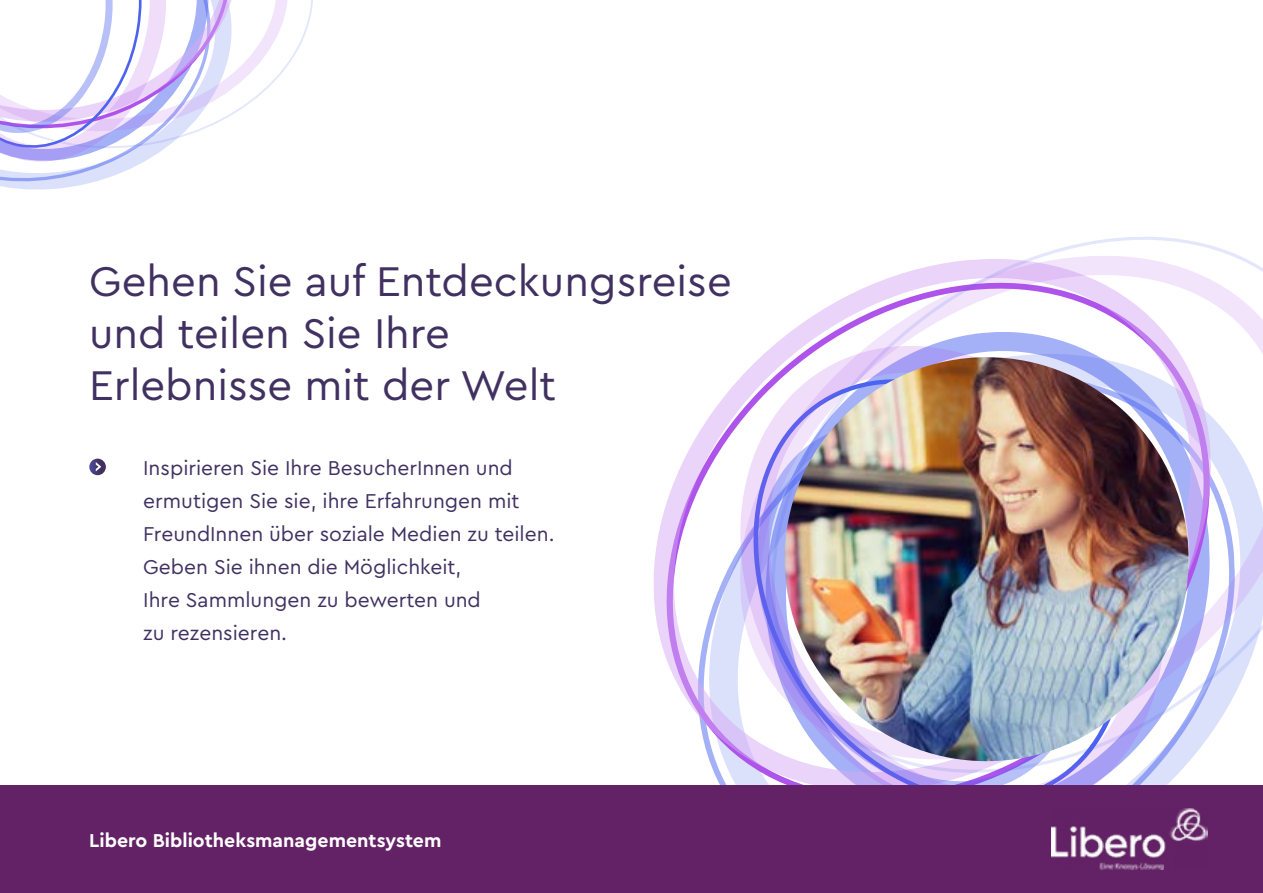
<style>
.page{position:relative;width:1263px;height:893px;background:#fff}
.page>*{position:absolute;margin:0;border:0;box-sizing:border-box;transform-origin:0 0}
.t1{font:43.5px/52.2px "Cera Pro";color:#403161}
.t2{font:21px/33px "Cera Pro";color:#403161}
.t3{font:700 19.5px "Cera Pro";color:#fff}
</style>
<div class="page">
<svg style="left:642px;top:406px;width:580px;height:380px"></svg>
<svg style="left:784px;top:237px;width:479px;height:543px"></svg>
<svg style="left:717px;top:385px;width:17px;height:401px"></svg>
<svg style="left:734px;top:337px;width:436px;height:449px"></svg>
<img style="left:784px;top:357px;width:404px;height:404px;border-radius:202px">
<div style="left:0;top:786px;width:1263px;height:107px;background:#642266"></div>
<img style="left:1052px;top:809px;width:156px;height:60px">
<svg style="left:0;top:0;width:302px;height:190px"></svg>
<svg style="left:89px;top:459px;width:17px;height:16px"></svg>
<svg style="left:96px;top:462px;width:5px;height:9px"></svg>
<h1 class="t1" style="left:89px;top:253px;width:644px">Gehen Sie auf Entdeckungsreise und teilen Sie Ihre<br>Erlebnisse mit der Welt</h1>
<p class="t2" style="left:143px;top:451px;width:413px">Inspirieren Sie Ihre BesucherInnen und ermutigen Sie sie, ihre Erfahrungen mit FreundInnen über soziale Medien zu teilen.<br>Geben Sie ihnen die Möglichkeit,<br>Ihre Sammlungen zu bewerten und<br>zu rezensieren.</p>
<p class="t3" style="left:89px;top:827px;width:354px">Libero Bibliotheksmanagementsystem</p>
</div>
